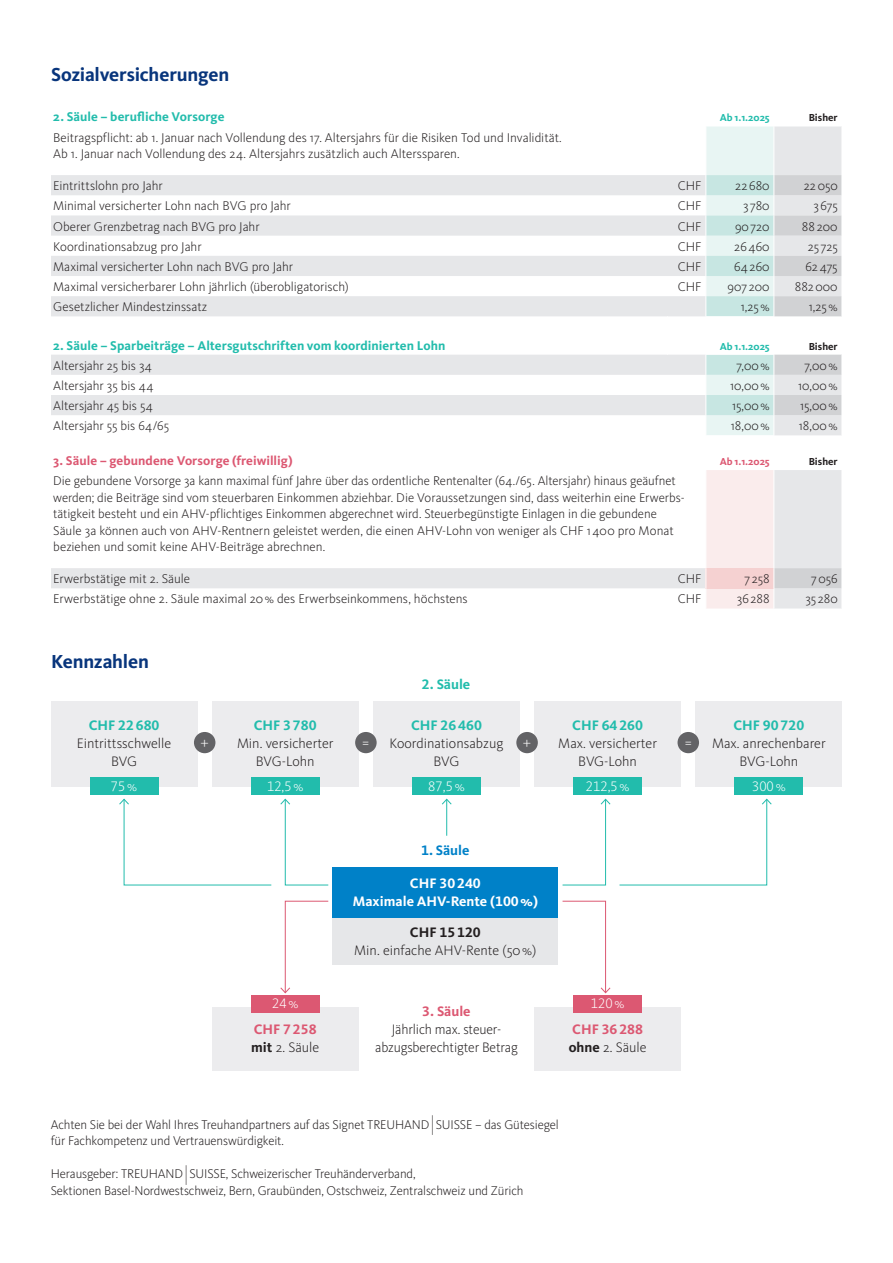
<style>
.page{position:relative;width:893px;height:1263px;background:#fff}
.page>*{position:absolute;margin:0;border:0;box-sizing:border-box;transform-origin:0 0}
.t1{font:700 19.5px "Kievit OT";letter-spacing:-.01em;color:#08357c}
.t2{font:300 14.25px/18px "Kievit OT";color:#231f20;text-align:center}
.t3{font:700 14.25px "Kievit OT";color:#22bcac}
.t4{font:700 14.25px/18px "Kievit OT";color:#dc5872}
.t5{font:300 14.25px "Kievit OT";color:#fff}
.t6{font:700 14.25px/18px "Kievit OT";color:#fff;text-align:center}
.t7{font:700 14.25px "Kievit OT";color:#231f20}
.t8{font:700 14.25px "Kievit OT";color:#0081c8}
.t9{font:300 13.2px/16.5px "Kievit OT";letter-spacing:-.005em;color:#231f20}
.t10{font:700 13.2px "Kievit OT";letter-spacing:.005em;color:#22bcac}
.t11{font:700 13.2px "Kievit OT";letter-spacing:.005em;color:#dc5872}
.t12{font:700 10.5px "Kievit OT";color:#22bcac}
.t13{font:700 10.5px "Kievit OT";color:#231f20}
.t14{font:700 10.5px "Kievit OT";color:#dc5872}
.s1{color:#231f20}
.s2{font-weight:300;color:#231f20}
.s3{font-size:19.65px}
</style>
<div class="page">
<svg style="left:51px;top:175px;width:655px;height:414px"></svg>
<hr style="left:667px;top:316px;width:1px;height:39px;background:#fff">
<hr style="left:667px;top:435px;width:1px;height:35px;background:#fff">
<svg style="left:706px;top:126px;width:136px;height:482px"></svg>
<div style="left:333px;top:918px;width:225px;height:46px;background:#e6e7e9"></div>
<div style="left:212px;top:1007px;width:146px;height:63px;background:#ececee"></div>
<div style="left:535px;top:1007px;width:146px;height:63px;background:#ececee"></div>
<div style="left:251px;top:995px;width:69px;height:17px;background:#dc5872"></div>
<div style="left:573px;top:995px;width:69px;height:17px;background:#dc5872"></div>
<div style="left:333px;top:867px;width:225px;height:50px;background:#0081c8"></div>
<hr style="left:446px;top:799px;width:1px;height:37px;background:#22bcac">
<svg style="left:442px;top:799px;width:10px;height:6px"></svg>
<div style="left:373px;top:701px;width:147px;height:85px;background:#ececee"></div>
<div style="left:412px;top:778px;width:69px;height:17px;background:#22bcac"></div>
<div style="left:51px;top:701px;width:146px;height:85px;background:#ececee"></div>
<div style="left:90px;top:778px;width:68px;height:17px;background:#22bcac"></div>
<svg style="left:119px;top:799px;width:153px;height:86px"></svg>
<svg style="left:280px;top:799px;width:49px;height:86px"></svg>
<div style="left:696px;top:701px;width:146px;height:85px;background:#ececee"></div>
<div style="left:734px;top:778px;width:69px;height:17px;background:#22bcac"></div>
<div style="left:535px;top:701px;width:146px;height:85px;background:#ececee"></div>
<div style="left:573px;top:778px;width:69px;height:17px;background:#22bcac"></div>
<div style="left:212px;top:701px;width:146px;height:85px;background:#ececee"></div>
<div style="left:251px;top:778px;width:69px;height:17px;background:#22bcac"></div>
<svg style="left:280px;top:901px;width:49px;height:92px"></svg>
<svg style="left:619px;top:799px;width:153px;height:86px"></svg>
<svg style="left:562px;top:799px;width:49px;height:86px"></svg>
<svg style="left:562px;top:901px;width:49px;height:92px"></svg>
<div style="left:194px;top:732px;width:21px;height:21px;background:#636366;border-radius:50%"></div>
<div style="left:516px;top:732px;width:22px;height:21px;background:#636366;border-radius:50%"></div>
<div style="left:355px;top:732px;width:22px;height:21px;background:#636366;border-radius:50%"></div>
<div style="left:677px;top:732px;width:22px;height:21px;background:#636366;border-radius:50%"></div>
<h1 class="t1" style="left:51px;top:63px;width:180px">Sozialversicherungen</h1>
<p class="t10" style="left:53px;top:109px;width:173px">2. Säule – berufliche Vorsorge</p>
<p class="t12" style="left:720px;top:112px;width:51px">Ab 1.1.2025</p>
<p class="t13" style="left:809px;top:112px;width:30px">Bisher</p>
<p class="t9" style="left:53px;top:129px;width:510px">Beitragspflicht: ab 1. Januar nach Vollendung des 17. Altersjahrs für die Risiken Tod und Invalidität.<br>Ab 1. Januar nach Vollendung des 24. Altersjahrs zusätzlich auch Alterssparen.</p>
<p class="t9" style="left:53px;top:177px;width:111px">Eintrittslohn pro Jahr</p>
<p class="t9" style="left:678px;top:177px;width:25px">CHF</p>
<p class="t9" style="left:735px;top:177px;width:36px">22 680</p>
<p class="t9" style="left:804px;top:177px;width:35px">22050</p>
<p class="t9" style="left:53px;top:198px;width:239px">Minimal versicherter Lohn nach BVG pro Jahr</p>
<p class="t9" style="left:678px;top:198px;width:25px">CHF</p>
<p class="t9" style="left:743px;top:198px;width:28px">3 780</p>
<p class="t9" style="left:813px;top:198px;width:26px">3 675</p>
<p class="t9" style="left:53px;top:218px;width:208px">Oberer Grenzbetrag nach BVG pro Jahr</p>
<p class="t9" style="left:678px;top:218px;width:25px">CHF</p>
<p class="t9" style="left:735px;top:218px;width:36px">90720</p>
<p class="t9" style="left:802px;top:218px;width:37px">88200</p>
<p class="t9" style="left:53px;top:238px;width:150px">Koordinationsabzug pro Jahr</p>
<p class="t9" style="left:678px;top:238px;width:25px">CHF</p>
<p class="t9" style="left:734px;top:238px;width:37px">26460</p>
<p class="t9" style="left:808px;top:238px;width:31px">25 725</p>
<p class="t9" style="left:53px;top:258px;width:241px">Maximal versicherter Lohn nach BVG pro Jahr</p>
<p class="t9" style="left:678px;top:258px;width:25px">CHF</p>
<p class="t9" style="left:734px;top:258px;width:37px">64260</p>
<p class="t9" style="left:805px;top:258px;width:34px">62475</p>
<p class="t9" style="left:53px;top:278px;width:297px">Maximal versicherbarer Lohn jährlich (überobligatorisch)</p>
<p class="t9" style="left:678px;top:278px;width:25px">CHF</p>
<p class="t9" style="left:727px;top:278px;width:44px">907 200</p>
<p class="t9" style="left:795px;top:278px;width:44px">882000</p>
<p class="t9" style="left:53px;top:298px;width:156px">Gesetzlicher Mindestzinssatz</p>
<p class="t9" style="left:741px;top:298px;width:30px">1,25%</p>
<p class="t9" style="left:809px;top:298px;width:30px">1,25%</p>
<p class="t10" style="left:53px;top:337px;width:394px">2. Säule – Sparbeiträge – Altersgutschriften vom koordinierten Lohn</p>
<p class="t12" style="left:720px;top:340px;width:51px">Ab 1.1.2025</p>
<p class="t13" style="left:809px;top:340px;width:30px">Bisher</p>
<p class="t9" style="left:53px;top:357px;width:100px">Altersjahr 25 bis 34</p>
<p class="t9" style="left:736px;top:357px;width:35px">7,00%</p>
<p class="t9" style="left:804px;top:357px;width:35px">7,00%</p>
<p class="t9" style="left:53px;top:377px;width:102px">Altersjahr 35 bis 44</p>
<p class="t9" style="left:730px;top:377px;width:41px">10,00%</p>
<p class="t9" style="left:798px;top:377px;width:41px">10,00%</p>
<p class="t9" style="left:53px;top:397px;width:101px">Altersjahr 45 bis 54</p>
<p class="t9" style="left:732px;top:397px;width:39px">15,00%</p>
<p class="t9" style="left:800px;top:397px;width:39px">15,00%</p>
<p class="t9" style="left:53px;top:417px;width:118px">Altersjahr 55 bis 64/65</p>
<p class="t9" style="left:731px;top:417px;width:40px">18,00%</p>
<p class="t9" style="left:799px;top:417px;width:40px">18,00%</p>
<p class="t11" style="left:53px;top:453px;width:241px">3. Säule – gebundene Vorsorge (freiwillig)</p>
<p class="t14" style="left:720px;top:455px;width:51px">Ab 1.1.2025</p>
<p class="t13" style="left:809px;top:455px;width:30px">Bisher</p>
<p class="t9" style="left:53px;top:472px;width:632px">Die gebundene Vorsorge 3a kann maximal fünf Jahre über das ordentliche Rentenalter (64./65. Altersjahr) hinaus geäufnet werden; die Beiträge sind vom steuerbaren Einkommen abziehbar. Die Voraussetzungen sind, dass weiterhin eine Erwerbs&shy;tätigkeit besteht und ein AHV-pflichtiges Einkommen abgerechnet wird. Steuerbegünstigte Einlagen in die gebundene Säule 3a können auch von AHV-Rentnern geleistet werden, die einen AHV-Lohn von weniger als CHF 1400 pro Monat beziehen und somit keine AHV-Beiträge abrechnen.</p>
<p class="t9" style="left:53px;top:570px;width:139px">Erwerbstätige mit 2. Säule</p>
<p class="t9" style="left:678px;top:570px;width:25px">CHF</p>
<p class="t9" style="left:744px;top:570px;width:27px">7 258</p>
<p class="t9" style="left:811px;top:570px;width:28px">7056</p>
<p class="t9" style="left:53px;top:591px;width:416px">Erwerbstätige ohne 2. Säule maximal 20% des Erwerbseinkommens, höchstens</p>
<p class="t9" style="left:678px;top:591px;width:25px">CHF</p>
<p class="t9" style="left:737px;top:591px;width:34px">36 288</p>
<p class="t9" style="left:805px;top:591px;width:34px">35 280</p>
<h1 class="t1" style="left:51px;top:650px;width:99px">Kennzahlen</h1>
<p class="t3" style="left:89px;top:717px;width:72px">CHF 22680</p>
<p class="t2" style="left:77px;top:734px;width:96px">Eintrittsschwelle<br>BVG</p>
<p class="t5" style="left:111px;top:778px;width:28px">75%</p>
<p class="t3" style="left:422px;top:675px;width:50px">2. Säule</p>
<p class="t3" style="left:254px;top:717px;width:64px">CHF 3780</p>
<p class="t2" style="left:237px;top:734px;width:98px">Min. versicherter<br>BVG-Lohn</p>
<p class="t5" style="left:267px;top:778px;width:38px">12,5%</p>
<p class="t3" style="left:411px;top:717px;width:72px">CHF 26460</p>
<p class="t2" style="left:390px;top:734px;width:115px">Koordinationsabzug<br>BVG</p>
<p class="t5" style="left:428px;top:778px;width:38px">87,5%</p>
<p class="t3" style="left:572px;top:717px;width:72px">CHF 64260</p>
<p class="t2" style="left:558px;top:734px;width:100px">Max. versicherter<br>BVG-Lohn</p>
<p class="t5" style="left:586px;top:778px;width:45px">212,5%</p>
<p class="t5" style="left:201px;top:733px;width:10px">+</p>
<p class="t5" style="left:363px;top:733px;width:8px">=</p>
<p class="t5" style="left:523px;top:733px;width:10px">+</p>
<p class="t5" style="left:685px;top:733px;width:8px">=</p>
<p class="t8" style="left:421px;top:842px;width:50px">1. Säule</p>
<p class="t6" style="left:353px;top:874px;width:187px">CHF 30240<br>Maximale AHV-Rente (100%)</p>
<p class="t7" style="left:410px;top:924px;width:72px">CHF 15120</p>
<p class="t2" style="left:354px;top:941px;width:184px">Min. einfache AHV-Rente (50%)</p>
<p class="t5" style="left:272px;top:995px;width:28px">24%</p>
<p class="t5" style="left:591px;top:995px;width:35px">120%</p>
<p class="t4" style="left:422px;top:1002px;width:50px">3. Säule</p>
<p class="t2" style="left:375px;top:1020px;width:144px">Jährlich max. steuer&shy;abzugsberechtigter Betrag</p>
<p class="t4" style="left:251px;top:1020px;width:70px">CHF 7258 <span class="s1">mit</span> <span class="s2">2. Säule</span></p>
<p class="t4" style="left:569px;top:1020px;width:80px">CHF 36288 <span class="s1">ohne</span> <span class="s2">2. Säule</span></p>
<p class="t3" style="left:733px;top:717px;width:72px">CHF 90720</p>
<p class="t2" style="left:712px;top:734px;width:115px">Max. anrechenbarer<br>BVG-Lohn</p>
<p class="t5" style="left:752px;top:778px;width:35px">300%</p>
<p class="t9" style="left:51px;top:1116px;width:510px">Achten Sie bei der Wahl Ihres Treuhandpartners auf das Signet TREUHAND<span class="s3">|</span> SUISSE – das Gütesiegel für Fachkompetenz und Vertrauenswürdigkeit.</p>
<p class="t9" style="left:51px;top:1165px;width:474px">Herausgeber: TREUHAND<span class="s3">|</span> SUISSE, Schweizerischer Treuhänderverband,<br>Sektionen Basel-Nordwestschweiz, Bern, Graubünden, Ostschweiz, Zentralschweiz und Zürich</p>
</div>
